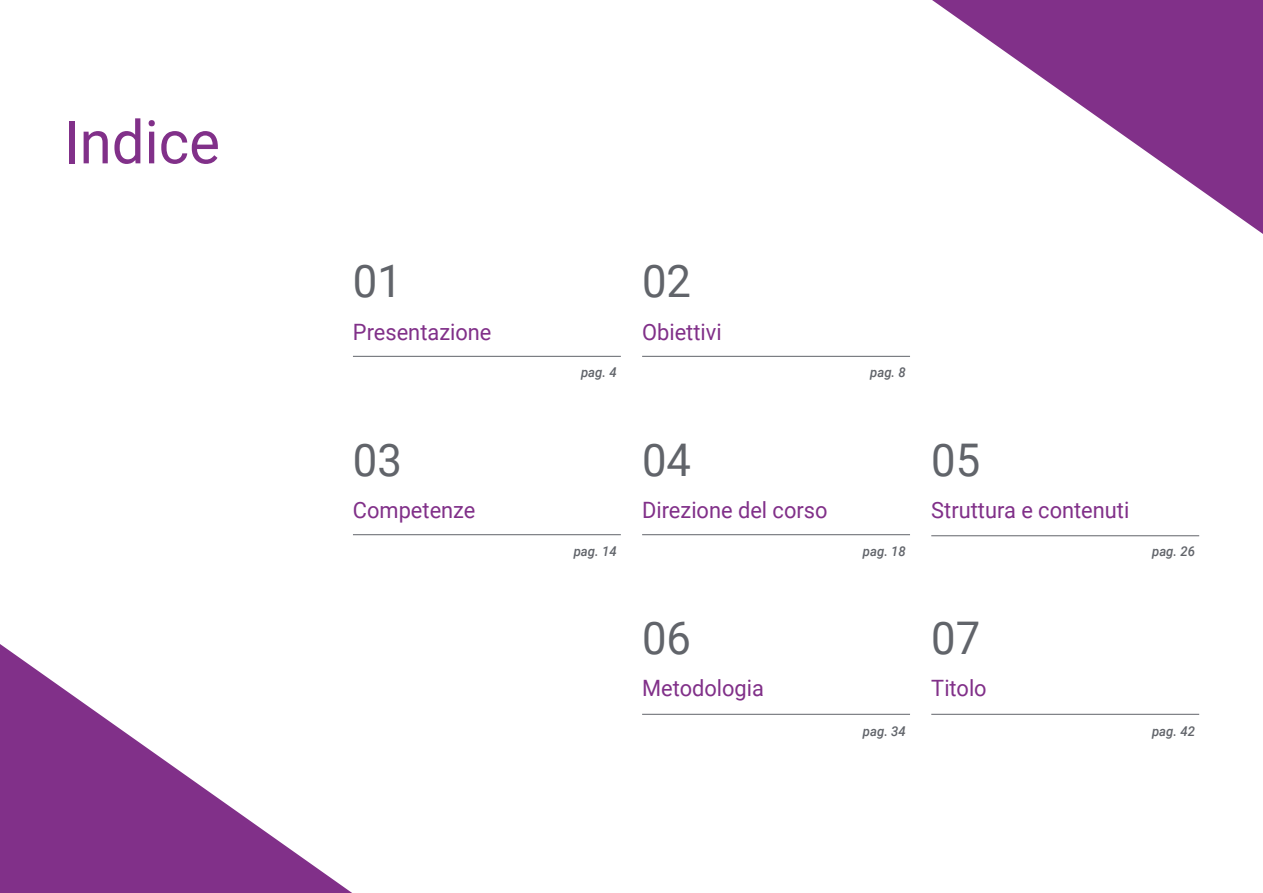
<style>
.page{position:relative;width:1263px;height:893px;background:#fff}
.page>*{position:absolute;margin:0;border:0;box-sizing:border-box;transform-origin:0 0}
.t1{font:60px "Roboto";color:#813089}
.t2{font:45px "Roboto";color:#61646a}
.t3{font:22.5px "Roboto";color:#813089}
.t4{font:italic 500 13.5px "Roboto";color:#61646a}
</style>
<div class="page">
<hr style="left:353px;top:356px;width:268px;height:1px;background:#61646a">
<hr style="left:931px;top:535px;width:268px;height:1px;background:#61646a">
<hr style="left:642px;top:356px;width:268px;height:1px;background:#61646a">
<hr style="left:642px;top:714px;width:268px;height:1px;background:#61646a">
<hr style="left:353px;top:534px;width:268px;height:1px;background:#61646a">
<hr style="left:931px;top:714px;width:268px;height:1px;background:#61646a">
<hr style="left:642px;top:534px;width:268px;height:1px;background:#61646a">
<svg style="left:0;top:644px;width:352px;height:249px"></svg>
<svg style="left:932px;top:0;width:331px;height:234px"></svg>
<h1 class="t1" style="left:64px;top:100px;width:158px">Indice</h1>
<h2 class="t2" style="left:353px;top:250px;width:51px">01</h2>
<h2 class="t2" style="left:642px;top:250px;width:51px">02</h2>
<p class="t3" style="left:353px;top:316px;width:140px">Presentazione</p>
<p class="t3" style="left:642px;top:316px;width:81px">Obiettivi</p>
<p class="t4" style="left:581px;top:363px;width:37px">pag. 4</p>
<p class="t4" style="left:870px;top:363px;width:37px">pag. 8</p>
<h2 class="t2" style="left:353px;top:428px;width:51px">03</h2>
<h2 class="t2" style="left:642px;top:428px;width:51px">04</h2>
<h2 class="t2" style="left:931px;top:428px;width:51px">05</h2>
<p class="t3" style="left:353px;top:494px;width:124px">Competenze</p>
<p class="t3" style="left:642px;top:494px;width:187px">Direzione del corso</p>
<p class="t3" style="left:931px;top:494px;width:200px">Struttura e contenuti</p>
<p class="t4" style="left:574px;top:542px;width:44px">pag. 14</p>
<p class="t4" style="left:863px;top:542px;width:44px">pag. 18</p>
<p class="t4" style="left:1152px;top:542px;width:44px">pag. 26</p>
<h2 class="t2" style="left:642px;top:607px;width:51px">06</h2>
<h2 class="t2" style="left:931px;top:607px;width:51px">07</h2>
<p class="t3" style="left:642px;top:673px;width:123px">Metodologia</p>
<p class="t3" style="left:931px;top:673px;width:57px">Titolo</p>
<p class="t4" style="left:863px;top:721px;width:44px">pag. 34</p>
<p class="t4" style="left:1152px;top:721px;width:44px">pag. 42</p>
</div>
